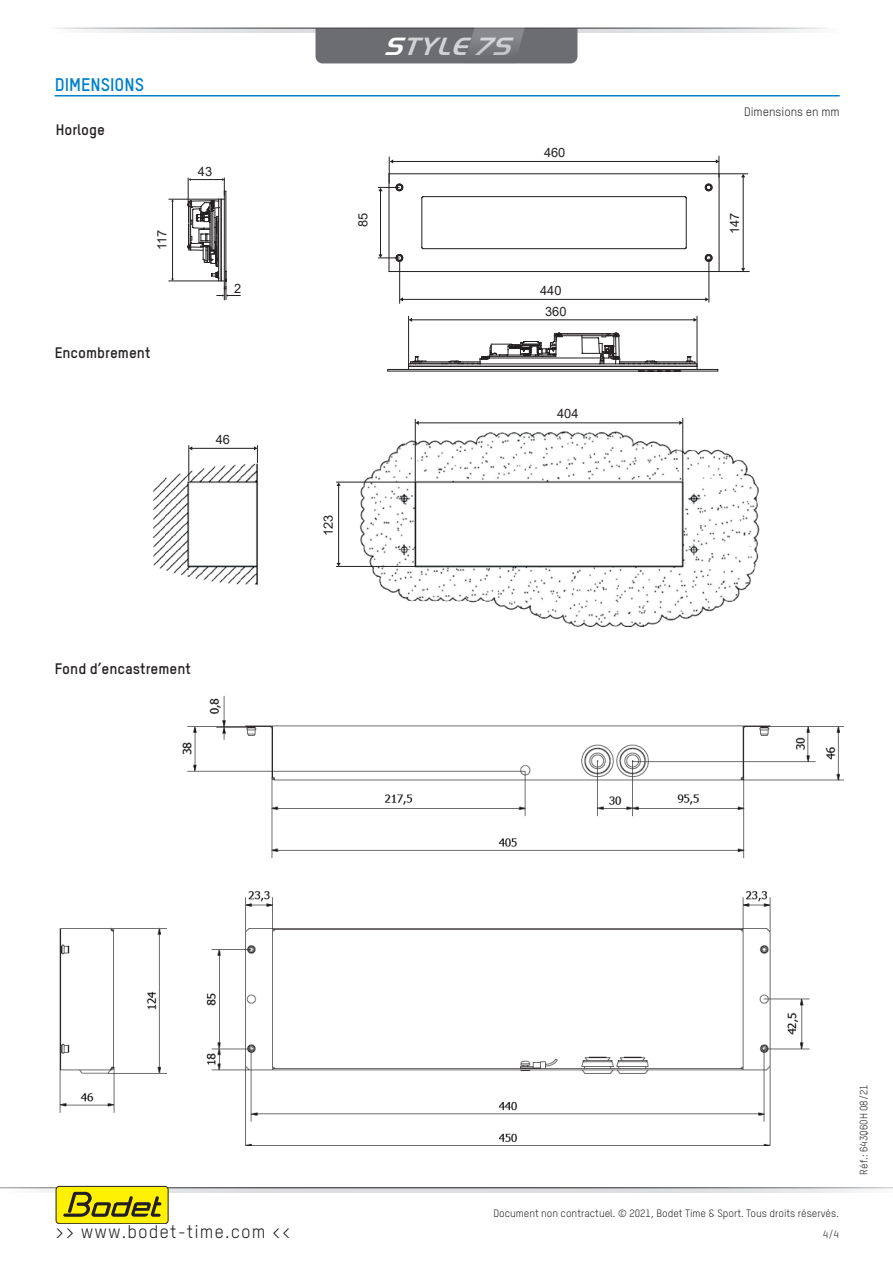
<style>
.page{position:relative;width:893px;height:1263px;background:#fff}
.page>*{position:absolute;margin:0;border:0;box-sizing:border-box;transform-origin:0 0}
.t1{font:italic 700 25.8px "Handel Got D";color:#d1d2d4}
.t2{font:18px "TSTARPRO";letter-spacing:.06em;color:#231f20}
.Titre{font:700 18px "TSTARPRO";color:#0081c8}
.t3{font:700 15px "TSTARPRO";color:#231f20}
.t4{font:12.75px/20.7px "Arial";color:#231f20;text-align:center}
.t5{font:12px "TSTARPRO";color:#231f20}
.t6{font:10.5px/21px "TSTARPRO";color:#231f20;text-align:right}
.s1{color:#fff}
</style>
<div class="page">
<svg style="left:88px;top:29px;width:719px;height:4px;background:#e4e5e6"></svg>
<svg style="left:315px;top:27px;width:262px;height:36px;background:#707174"></svg>
<svg style="left:0;top:1188px;width:893px;height:4px;background:#d6d7d9"></svg>
<div style="left:56px;top:1186px;width:112px;height:38px;background:#fff101;border-radius:3px"></div>
<div style="left:56px;top:1186px;width:112px;height:38px;border:1px solid #231f20;border-radius:3px"></div>
<svg style="left:63px;top:1192px;width:98px;height:25px"></svg>
<hr style="left:55px;top:95px;width:785px;height:1px;background:#0081c8">
<img style="left:153px;top:429px;width:607px;height:197px">
<svg style="left:705px;top:184px;width:8px;height:8px"></svg>
<svg style="left:705px;top:254px;width:8px;height:8px"></svg>
<hr style="left:423px;top:196px;width:262px;height:1px;background:#231f20">
<hr style="left:686px;top:198px;width:1px;height:49px;background:#231f20">
<hr style="left:423px;top:248px;width:262px;height:1px;background:#231f20">
<hr style="left:422px;top:198px;width:1px;height:49px;background:#231f20">
<hr style="left:719px;top:174px;width:1px;height:98px;background:#231f20">
<hr style="left:389px;top:174px;width:330px;height:1px;background:#231f20">
<hr style="left:389px;top:174px;width:1px;height:98px;background:#231f20">
<hr style="left:389px;top:271px;width:330px;height:1px;background:#231f20">
<hr style="left:388px;top:371px;width:330px;height:1px;background:#231f20">
<hr style="left:388px;top:369px;width:330px;height:1px;background:#231f20">
<hr style="left:409px;top:364px;width:288px;height:1px;background:#231f20">
<hr style="left:409px;top:366px;width:288px;height:1px;background:#231f20">
<hr style="left:411px;top:362px;width:69px;height:1px;background:#231f20">
<hr style="left:411px;top:363px;width:69px;height:1px;background:#231f20">
<svg style="left:408px;top:356px;width:19px;height:13px"></svg>
<svg style="left:442px;top:333px;width:256px;height:39px"></svg>
<hr style="left:709px;top:259px;width:1px;height:43px;background:#231f20">
<hr style="left:399px;top:260px;width:1px;height:43px;background:#231f20">
<hr style="left:719px;top:271px;width:30px;height:1px;background:#231f20">
<hr style="left:169px;top:199px;width:50px;height:1px;background:#231f20">
<hr style="left:169px;top:281px;width:50px;height:1px;background:#231f20">
<hr style="left:697px;top:316px;width:1px;height:50px;background:#231f20">
<hr style="left:408px;top:316px;width:1px;height:50px;background:#231f20">
<hr style="left:411px;top:320px;width:283px;height:1px;background:#231f20">
<svg style="left:693px;top:318px;width:4px;height:4px"></svg>
<hr style="left:743px;top:177px;width:1px;height:92px;background:#231f20">
<hr style="left:393px;top:161px;width:323px;height:1px;background:#231f20">
<svg style="left:716px;top:156px;width:32px;height:21px"></svg>
<hr style="left:380px;top:191px;width:1px;height:64px;background:#231f20">
<svg style="left:378px;top:157px;width:25px;height:35px"></svg>
<svg style="left:378px;top:254px;width:25px;height:8px"></svg>
<hr style="left:402px;top:299px;width:304px;height:1px;background:#231f20">
<svg style="left:399px;top:297px;width:4px;height:4px"></svg>
<svg style="left:705px;top:297px;width:4px;height:4px"></svg>
<hr style="left:172px;top:201px;width:1px;height:78px;background:#231f20">
<svg style="left:188px;top:178px;width:52px;height:122px"></svg>
<hr style="left:682px;top:418px;width:1px;height:63px;background:#231f20">
<hr style="left:415px;top:419px;width:1px;height:62px;background:#231f20">
<hr style="left:418px;top:423px;width:262px;height:1px;background:#231f20">
<svg style="left:415px;top:421px;width:4px;height:4px"></svg>
<svg style="left:679px;top:421px;width:4px;height:4px"></svg>
<hr style="left:189px;top:445px;width:1px;height:35px;background:#231f20">
<hr style="left:192px;top:448px;width:63px;height:1px;background:#231f20">
<svg style="left:189px;top:446px;width:3px;height:4px"></svg>
<svg style="left:254px;top:445px;width:4px;height:18px"></svg>
<hr style="left:336px;top:566px;width:79px;height:1px;background:#231f20">
<hr style="left:336px;top:482px;width:79px;height:1px;background:#231f20">
<hr style="left:338px;top:485px;width:1px;height:78px;background:#231f20">
<svg style="left:337px;top:482px;width:4px;height:4px"></svg>
<svg style="left:337px;top:563px;width:4px;height:3px"></svg>
<img style="left:59px;top:695px;width:784px;height:451px">
<p class="Titre" style="left:55px;top:73px;width:91px">DIMENSIONS</p>
<p class="t3" style="left:56px;top:120px;width:51px">Horloge</p>
<p class="t4" style="left:151px;top:250px;width:22px;rotate:-90deg">117</p>
<p class="t3" style="left:55px;top:343px;width:97px">Encombrement</p>
<p class="t4" style="left:198px;top:161px;width:16px">43</p>
<p class="t4" style="left:234px;top:279px;width:9px">2</p>
<p class="t4" style="left:216px;top:429px;width:16px">46</p>
<p class="t3" style="left:55px;top:659px;width:138px">Fond d’encastrement</p>
<h1 class="t1" style="left:384px;top:30px;width:139px"><span class="s1">S</span>TYLE7S</h1>
<p class="t4" style="left:544px;top:143px;width:23px">460</p>
<p class="t5" style="left:744px;top:104px;width:97px">Dimensions en mm</p>
<p class="t4" style="left:353px;top:227px;width:16px;rotate:-90deg">85</p>
<p class="t4" style="left:724px;top:234px;width:23px;rotate:-90deg">147</p>
<p class="t4" style="left:540px;top:280px;width:28px">440<br>360</p>
<p class="t4" style="left:557px;top:403px;width:23px">404</p>
<p class="t4" style="left:318px;top:536px;width:23px;rotate:-90deg">123</p>
<h2 class="t2" style="left:55px;top:1220px;width:237px">&gt;&gt; www.bodet-time.com &lt;&lt;</h2>
<p class="t6" style="left:493px;top:1203px;width:347px">Document non contractuel. © 2021, Bodet Time &amp; Sport. Tous droits réservés.<br>4/4</p>
<p class="t6" style="left:853px;top:1174px;width:92px;rotate:-90deg">Réf.: 643Q60H 08/21</p>
</div>
